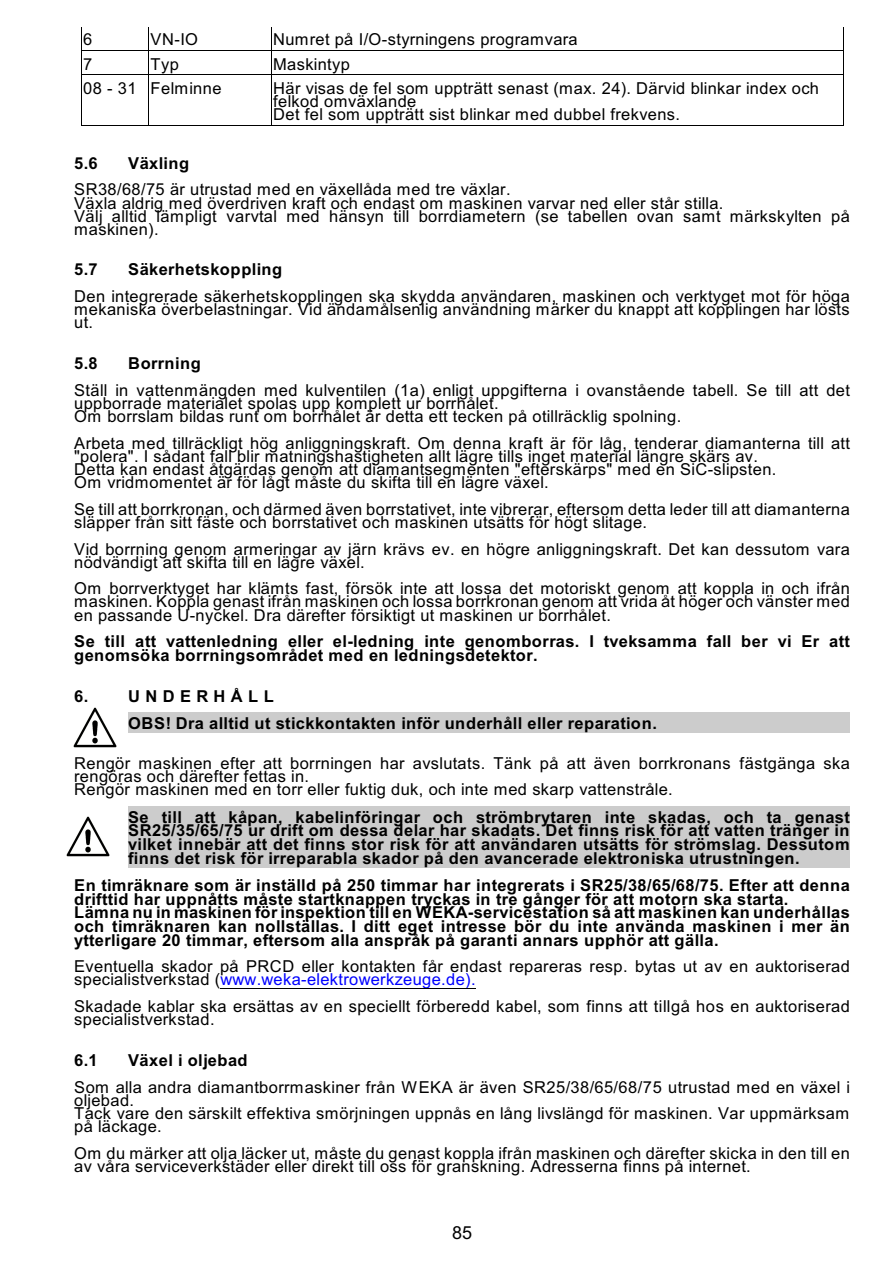
<style>
.page{position:relative;width:894px;height:1263px;background:#fff}
.page>*{position:absolute;margin:0;border:0;box-sizing:border-box;transform-origin:0 0}
.t1{font:18px "Arial";color:#000}
.t2{font:16.5px/13.2px "Arial";letter-spacing:.02em;color:#000}
.t3{font:700 16.5px/13.6px "Arial";letter-spacing:.025em;color:#000}
.s1{color:#00f}
</style>
<div class="page">
<hr style="left:81px;top:50px;width:67px;height:1px;background:#000">
<hr style="left:148px;top:50px;width:123px;height:1px;background:#000">
<hr style="left:271px;top:50px;width:572px;height:1px;background:#000">
<svg style="left:81px;top:27px;width:1px;height:47px"></svg>
<hr style="left:81px;top:74px;width:67px;height:1px;background:#000">
<svg style="left:148px;top:27px;width:1px;height:47px"></svg>
<hr style="left:148px;top:74px;width:123px;height:1px;background:#000">
<svg style="left:271px;top:27px;width:1px;height:47px"></svg>
<svg style="left:843px;top:27px;width:1px;height:48px"></svg>
<hr style="left:271px;top:74px;width:572px;height:1px;background:#000">
<hr style="left:81px;top:75px;width:1px;height:51px;background:#000">
<hr style="left:81px;top:125px;width:67px;height:1px;background:#000">
<hr style="left:148px;top:75px;width:1px;height:51px;background:#000">
<hr style="left:148px;top:125px;width:123px;height:1px;background:#000">
<hr style="left:271px;top:75px;width:1px;height:51px;background:#000">
<hr style="left:843px;top:75px;width:1px;height:51px;background:#000">
<hr style="left:271px;top:125px;width:572px;height:1px;background:#000">
<div style="left:128px;top:713px;width:722px;height:20px;background:#ccc"></div>
<div style="left:128px;top:806px;width:722px;height:61px;background:#ccc"></div>
<img style="left:73px;top:708px;width:44px;height:40px">
<img style="left:66px;top:817px;width:44px;height:40px">
<hr style="left:220px;top:988px;width:256px;height:1px;background:#000">
<p class="t2" style="left:83px;top:35px;width:11px">6</p>
<p class="t2" style="left:151px;top:35px;width:49px">VN-IO</p>
<p class="t2" style="left:273px;top:35px;width:306px">Numret på I/O-styrningens programvara</p>
<p class="t2" style="left:83px;top:59px;width:11px">7</p>
<p class="t2" style="left:151px;top:59px;width:30px">Typ</p>
<p class="t2" style="left:273px;top:59px;width:78px">Maskintyp</p>
<p class="t2" style="left:83px;top:83px;width:140px">08 - 31 Felminne</p>
<p class="t2" style="left:273px;top:83px;width:548px">Här visas de fel som uppträtt senast (max. 24). Därvid blinkar index och felkod omväxlande<br>Det fel som uppträtt sist blinkar med dubbel frekvens.</p>
<p class="t3" style="left:74px;top:158px;width:25px">5.6</p>
<p class="t3" style="left:128px;top:158px;width:63px">Växling</p>
<p class="t2" style="left:74px;top:185px;width:777px">SR38/68/75 är utrustad med en växellåda med tre växlar.<br>Växla aldrig med överdriven kraft och endast om maskinen varvar ned eller står stilla.<br>Välj alltid lämpligt varvtal med hänsyn till borrdiametern (se tabellen ovan samt märkskylten på maskinen).</p>
<p class="t3" style="left:74px;top:264px;width:25px">5.7</p>
<p class="t3" style="left:128px;top:264px;width:156px">Säkerhetskoppling</p>
<p class="t2" style="left:74px;top:291px;width:777px;text-align:justify">Den integrerade säkerhetskopplingen ska skydda användaren, maskinen och verktyget mot för höga mekaniska överbelastningar. Vid ändamålsenlig användning märker du knappt att kopplingen har lösts ut.</p>
<p class="t3" style="left:74px;top:358px;width:25px">5.8</p>
<p class="t3" style="left:128px;top:358px;width:74px">Borrning</p>
<p class="t2" style="left:74px;top:385px;width:777px">Ställ in vattenmängden med kulventilen (1a) enligt uppgifterna i ovanstående tabell. Se till att det uppborrade materialet spolas upp komplett ur borrhålet.<br>Om borrslam bildas runt om borrhålet är detta ett tecken på otillräcklig spolning.</p>
<p class="t2" style="left:74px;top:438px;width:777px">Arbeta med tillräckligt hög anliggningskraft. Om denna kraft är för låg, tenderar diamanterna till att "polera". I sådant fall blir matningshastigheten allt lägre tills inget material längre skärs av.<br>Detta kan endast åtgärdas genom att diamantsegmenten "efterskärps" med en SiC-slipsten.<br>Om vridmomentet är för lågt måste du skifta till en lägre växel.</p>
<p class="t2" style="left:74px;top:504px;width:777px">Se till att borrkronan, och därmed även borrstativet, inte vibrerar, eftersom detta leder till att diamanterna släpper från sitt fäste och borrstativet och maskinen utsätts för högt slitage.</p>
<p class="t2" style="left:74px;top:544px;width:777px">Vid borrning genom armeringar av järn krävs ev. en högre anliggningskraft. Det kan dessutom vara nödvändigt att skifta till en lägre växel.</p>
<p class="t2" style="left:74px;top:583px;width:777px;text-align:justify">Om borrverktyget har klämts fast, försök inte att lossa det motoriskt genom att koppla in och ifrån maskinen. Koppla genast ifrån maskinen och lossa borrkronan genom att vrida åt höger och vänster med en passande U-nyckel. Dra därefter försiktigt ut maskinen ur borrhålet.</p>
<p class="t3" style="left:74px;top:636px;width:777px">Se till att vattenledning eller el-ledning inte genomborras. I tveksamma fall ber vi Er att genomsöka borrningsområdet med en ledningsdetektor.</p>
<p class="t3" style="left:74px;top:691px;width:16px">6.</p>
<p class="t3" style="left:128px;top:684px;width:530px;line-height:27px">U N D E R H Å L L<br>OBS! Dra alltid ut stickkontakten inför underhåll eller reparation.</p>
<p class="t2" style="left:74px;top:758px;width:777px">Rengör maskinen efter att borrningen har avslutats. Tänk på att även borrkronans fästgänga ska rengöras och därefter fettas in.<br>Rengör maskinen med en torr eller fuktig duk, och inte med skarp vattenstråle.</p>
<p class="t3" style="left:128px;top:812px;width:723px;text-align:justify">Se till att kåpan, kabelinföringar och strömbrytaren inte skadas, och ta genast SR25/35/65/75 ur drift om dessa delar har skadats. Det finns risk för att vatten tränger in vilket innebär att det finns stor risk för att användaren utsätts för strömslag. Dessutom finns det risk för irreparabla skador på den avancerade elektroniska utrustningen.</p>
<p class="t3" style="left:74px;top:880px;width:777px">En timräknare som är inställd på 250 timmar har integrerats i SR25/38/65/68/75. Efter att denna drifttid har uppnåtts måste startknappen tryckas in tre gånger för att motorn ska starta.<br>Lämna nu in maskinen för inspektion till en WEKA-servicestation så att maskinen kan underhållas och timräknaren kan nollställas. I ditt eget intresse bör du inte använda maskinen i mer än ytterligare 20 timmar, eftersom alla anspråk på garanti annars upphör att gälla.</p>
<p class="t2" style="left:74px;top:961px;width:777px">Eventuella skador på PRCD eller kontakten får endast repareras resp. bytas ut av en auktoriserad specialistverkstad (<span class="s1">www.weka-elektrowerkzeuge.de).</span></p>
<p class="t2" style="left:74px;top:1001px;width:777px">Skadade kablar ska ersättas av en speciellt förberedd kabel, som finns att tillgå hos en auktoriserad specialistverkstad.</p>
<p class="t3" style="left:74px;top:1055px;width:25px">6.1</p>
<p class="t3" style="left:128px;top:1055px;width:121px">Växel i oljebad</p>
<p class="t2" style="left:74px;top:1082px;width:777px">Som alla andra diamantborrmaskiner från WEKA är även SR25/38/65/68/75 utrustad med en växel i oljebad.<br>Tack vare den särskilt effektiva smörjningen uppnås en lång livslängd för maskinen. Var uppmärksam på läckage.</p>
<p class="t2" style="left:74px;top:1148px;width:777px">Om du märker att olja läcker ut, måste du genast koppla ifrån maskinen och därefter skicka in den till en av våra serviceverkstäder eller direkt till oss för granskning. Adresserna finns på internet.</p>
<p class="t1" style="left:452px;top:1226px;width:22px">85</p>
</div>
